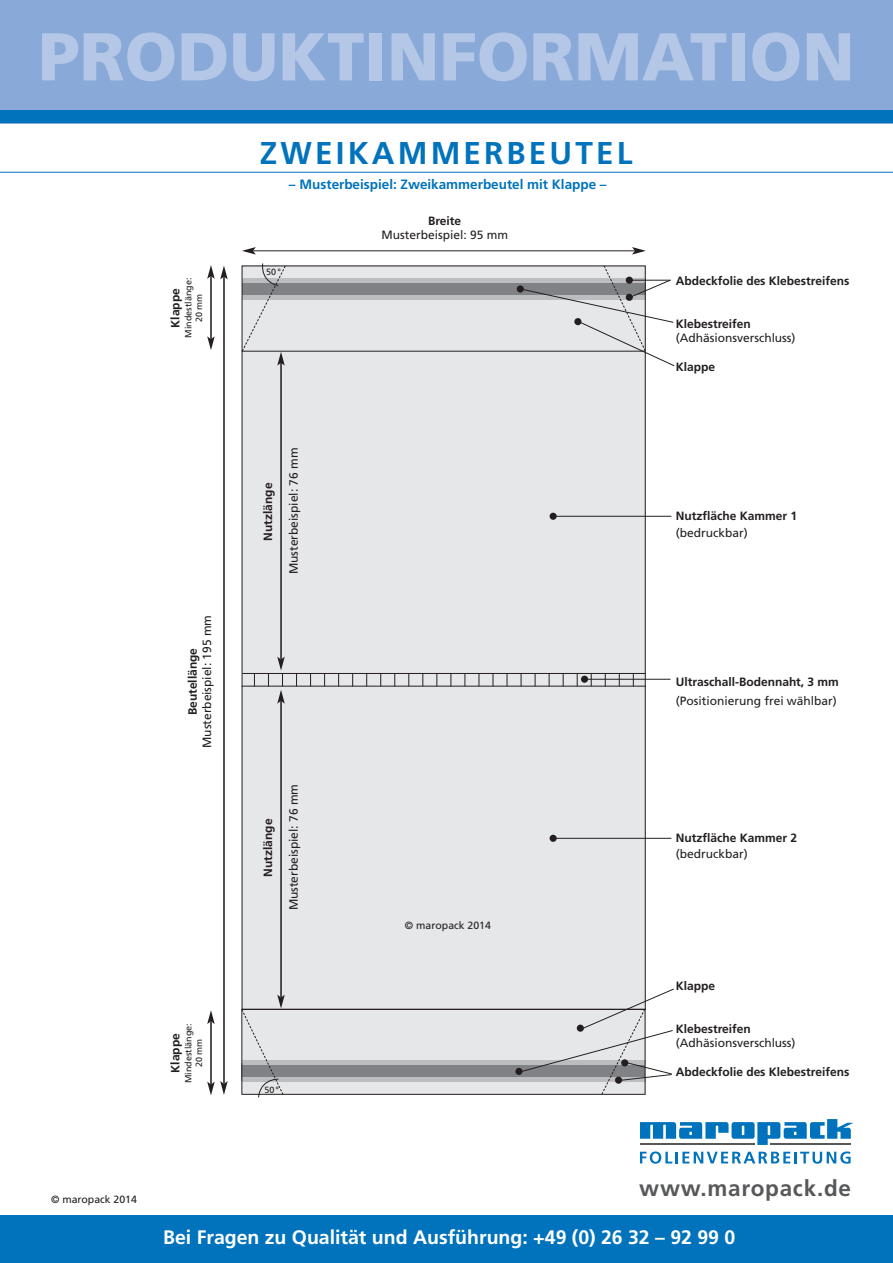
<style>
.page{position:relative;width:893px;height:1263px;background:#fff}
.page>*{position:absolute;margin:0;border:0;box-sizing:border-box;transform-origin:0 0}
.t1{font:900 67.5px "Frutiger";color:#b5c7e6}
.t2{font:700 31.5px "Frutiger";letter-spacing:.1em;color:#0073bc}
.t3{font:700 22.5px "Frutiger";letter-spacing:.035em;color:#57585a}
.t4{font:700 19.5px "Frutiger";color:#fff}
.t5{font:700 13.5px "Frutiger";color:#0073bc}
.t6{font:700 12px "Frutiger";color:#231f20}
.t7{font:12px "Frutiger";color:#231f20}
.t8{font:10.5px "Frutiger";color:#231f20}
.t9{font:9px/10.8px "Frutiger";color:#231f20;text-align:center}
</style>
<div class="page">
<svg style="left:640px;top:1119px;width:213px;height:26px"></svg>
<svg style="left:640px;top:1151px;width:211px;height:13px"></svg>
<hr style="left:640px;top:1144px;width:114px;height:1px;background:#57585a">
<hr style="left:771px;top:1144px;width:80px;height:1px;background:#57585a">
<div style="left:242px;top:266px;width:404px;height:828px;background:#e6e7e9"></div>
<div style="left:242px;top:280px;width:404px;height:17px;background:#808285"></div>
<div style="left:242px;top:295px;width:403px;height:5px;background:#bcbdc0"></div>
<div style="left:242px;top:278px;width:403px;height:5px;background:#bcbdc0"></div>
<div style="left:517px;top:285px;width:7px;height:8px;background:#231f20;border-radius:50%"></div>
<svg style="left:519px;top:265px;width:156px;height:101px"></svg>
<hr style="left:242px;top:351px;width:403px;height:1px;background:#231f20">
<hr style="left:224px;top:277px;width:1px;height:807px;background:#231f20">
<hr style="left:253px;top:251px;width:382px;height:1px;background:#231f20">
<svg style="left:242px;top:247px;width:14px;height:8px"></svg>
<svg style="left:632px;top:247px;width:14px;height:8px"></svg>
<hr style="left:281px;top:701px;width:1px;height:296px;background:#231f20">
<hr style="left:211px;top:276px;width:1px;height:63px;background:#231f20">
<svg style="left:207px;top:265px;width:21px;height:14px"></svg>
<svg style="left:207px;top:336px;width:8px;height:14px"></svg>
<hr style="left:242px;top:673px;width:404px;height:1px;background:#231f20">
<svg style="left:254px;top:674px;width:1px;height:12px"></svg>
<svg style="left:268px;top:674px;width:1px;height:12px"></svg>
<svg style="left:296px;top:674px;width:1px;height:12px"></svg>
<svg style="left:310px;top:674px;width:1px;height:12px"></svg>
<svg style="left:324px;top:674px;width:1px;height:12px"></svg>
<svg style="left:338px;top:674px;width:1px;height:12px"></svg>
<svg style="left:352px;top:674px;width:1px;height:12px"></svg>
<svg style="left:366px;top:674px;width:1px;height:12px"></svg>
<svg style="left:380px;top:674px;width:1px;height:12px"></svg>
<svg style="left:394px;top:674px;width:1px;height:12px"></svg>
<svg style="left:408px;top:674px;width:1px;height:12px"></svg>
<svg style="left:422px;top:674px;width:1px;height:12px"></svg>
<svg style="left:436px;top:674px;width:1px;height:12px"></svg>
<svg style="left:450px;top:674px;width:1px;height:12px"></svg>
<svg style="left:465px;top:674px;width:1px;height:12px"></svg>
<svg style="left:479px;top:674px;width:1px;height:12px"></svg>
<svg style="left:493px;top:674px;width:1px;height:12px"></svg>
<svg style="left:507px;top:674px;width:1px;height:12px"></svg>
<svg style="left:521px;top:674px;width:1px;height:12px"></svg>
<svg style="left:535px;top:674px;width:1px;height:12px"></svg>
<svg style="left:549px;top:674px;width:1px;height:12px"></svg>
<svg style="left:563px;top:674px;width:1px;height:12px"></svg>
<svg style="left:577px;top:674px;width:1px;height:12px"></svg>
<hr style="left:587px;top:679px;width:83px;height:1px;background:#231f20">
<div style="left:581px;top:676px;width:7px;height:7px;background:#231f20;border-radius:50%"></div>
<hr style="left:554px;top:516px;width:117px;height:1px;background:#231f20">
<div style="left:550px;top:513px;width:7px;height:7px;background:#231f20;border-radius:50%"></div>
<hr style="left:242px;top:686px;width:404px;height:1px;background:#231f20">
<hr style="left:281px;top:363px;width:1px;height:296px;background:#231f20">
<svg style="left:241px;top:263px;width:45px;height:103px"></svg>
<svg style="left:277px;top:657px;width:8px;height:47px"></svg>
<div style="left:241px;top:1063px;width:404px;height:17px;background:#808285"></div>
<hr style="left:242px;top:1061px;width:403px;height:4px;background:#bcbdc0">
<hr style="left:242px;top:1078px;width:403px;height:4px;background:#bcbdc0">
<div style="left:241px;top:1009px;width:404px;height:86px;border:1px solid #231f20"></div>
<svg style="left:241px;top:995px;width:44px;height:103px"></svg>
<hr style="left:211px;top:1021px;width:1px;height:63px;background:#231f20">
<svg style="left:207px;top:1010px;width:8px;height:14px"></svg>
<svg style="left:207px;top:1081px;width:21px;height:14px"></svg>
<div style="left:515px;top:1068px;width:7px;height:7px;background:#231f20;border-radius:50%"></div>
<svg style="left:521px;top:988px;width:153px;height:107px"></svg>
<div style="left:621px;top:1059px;width:7px;height:7px;background:#231f20;border-radius:50%"></div>
<hr style="left:554px;top:838px;width:117px;height:1px;background:#231f20">
<div style="left:550px;top:835px;width:7px;height:7px;background:#231f20;border-radius:50%"></div>
<hr style="left:0;top:172px;width:893px;height:1px;background:#0073bc">
<div style="left:0;top:1215px;width:893px;height:48px;background:#0073bc"></div>
<div style="left:0;top:0;width:893px;height:123px;background:#89aad8"></div>
<div style="left:0;top:111px;width:893px;height:12px;background:#0073bc"></div>
<h1 class="t1" style="left:38px;top:30px;width:818px">PRODUKTINFORMATION</h1>
<h2 class="t2" style="left:260px;top:140px;width:374px">ZWEIKAMMERBEUTEL</h2>
<p class="t5" style="left:289px;top:179px;width:319px">– Musterbeispiel: Zweikammerbeutel mit Klappe –</p>
<p class="t6" style="left:170px;top:327px;width:41px;rotate:-90deg">Klappe</p>
<p class="t9" style="left:184px;top:338px;width:61px;rotate:-90deg">Mindestlänge:<br>20 mm</p>
<p class="t7" style="left:202px;top:748px;width:135px;rotate:-90deg">Musterbeispiel: 195 mm</p>
<p class="t6" style="left:188px;top:715px;width:69px;rotate:-90deg">Beutellänge</p>
<p class="t6" style="left:170px;top:1073px;width:41px;rotate:-90deg">Klappe</p>
<p class="t9" style="left:184px;top:1083px;width:61px;rotate:-90deg">Mindestlänge:<br>20 mm</p>
<p class="t9" style="left:266px;top:267px;width:16px">50°</p>
<p class="t6" style="left:263px;top:540px;width:59px;rotate:-90deg">Nutzlänge</p>
<p class="t7" style="left:289px;top:574px;width:128px;rotate:-90deg">Musterbeispiel: 76 mm</p>
<p class="t6" style="left:263px;top:877px;width:59px;rotate:-90deg">Nutzlänge</p>
<p class="t7" style="left:289px;top:910px;width:128px;rotate:-90deg">Musterbeispiel: 76 mm</p>
<p class="t9" style="left:264px;top:1085px;width:16px">50°</p>
<p class="t6" style="left:428px;top:216px;width:35px">Breite</p>
<p class="t7" style="left:381px;top:230px;width:128px">Musterbeispiel: 95 mm</p>
<p class="t8" style="left:405px;top:921px;width:87px">© maropack 2014</p>
<p class="t6" style="left:676px;top:276px;width:175px">Abdeckfolie des Klebestreifens</p>
<p class="t6" style="left:676px;top:319px;width:77px">Klebestreifen</p>
<p class="t7" style="left:676px;top:333px;width:121px">(Adhäsionsverschluss)</p>
<p class="t6" style="left:676px;top:362px;width:41px">Klappe</p>
<p class="t6" style="left:676px;top:511px;width:123px">Nutzfläche Kammer 1</p>
<p class="t7" style="left:676px;top:528px;width:73px">(bedruckbar)</p>
<p class="t6" style="left:676px;top:677px;width:165px">Ultraschall-Bodennaht, 3 mm</p>
<p class="t7" style="left:676px;top:696px;width:163px">(Positionierung frei wählbar)</p>
<p class="t6" style="left:676px;top:833px;width:123px">Nutzfläche Kammer 2</p>
<p class="t7" style="left:676px;top:849px;width:73px">(bedruckbar)</p>
<p class="t6" style="left:676px;top:981px;width:41px">Klappe</p>
<p class="t6" style="left:676px;top:1024px;width:77px">Klebestreifen</p>
<p class="t7" style="left:676px;top:1038px;width:121px">(Adhäsionsverschluss)</p>
<p class="t6" style="left:676px;top:1067px;width:175px">Abdeckfolie des Klebestreifens</p>
<p class="t8" style="left:51px;top:1195px;width:87px">© maropack 2014</p>
<h3 class="t3" style="left:639px;top:1179px;width:213px">www.maropack.de</h3>
<h3 class="t4" style="left:163px;top:1229px;width:574px">Bei Fragen zu Qualität und Ausführung: +49 (0) 26 32 – 92 99 0</h3>
</div>
